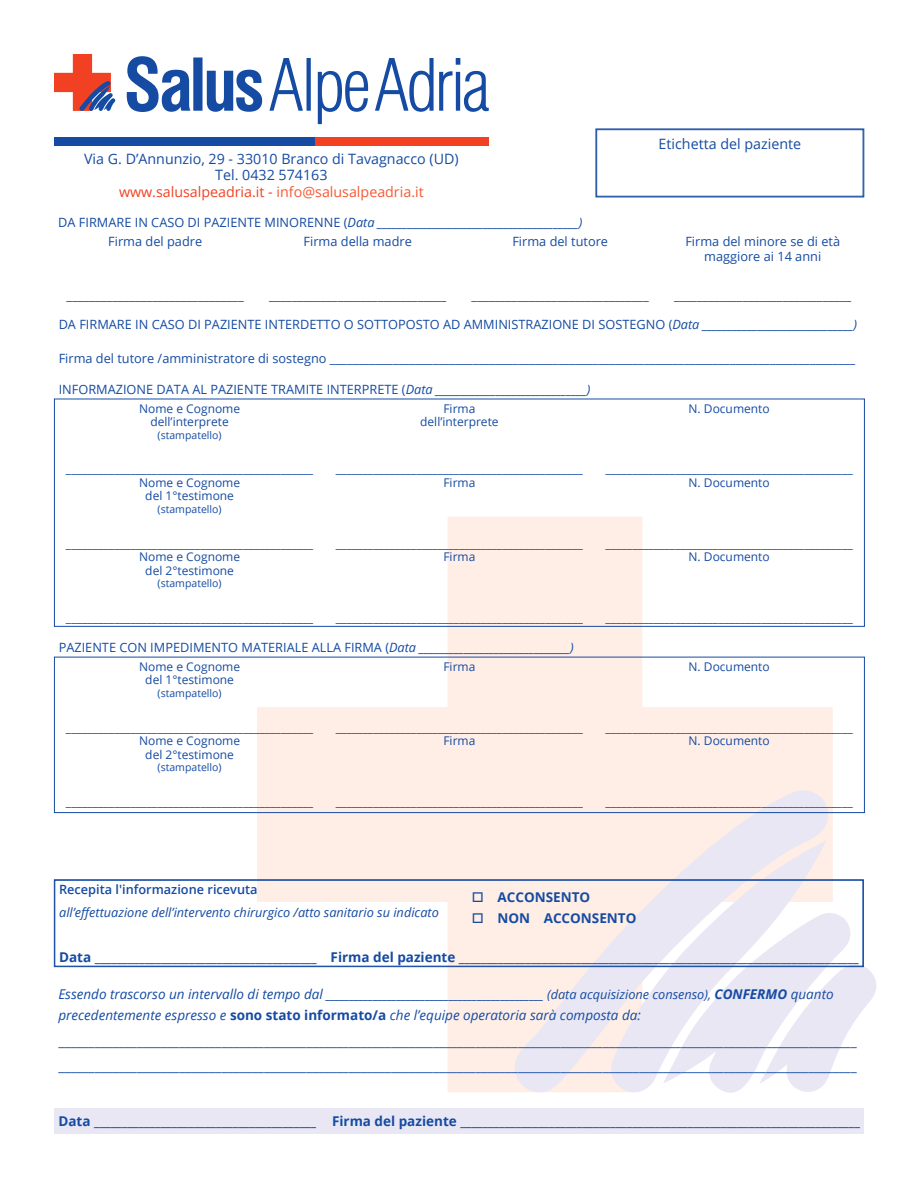
<style>
.page{position:relative;width:918px;height:1188px;background:#fff}
.page>*{position:absolute;margin:0;border:0;box-sizing:border-box;transform-origin:0 0}
.t1{font:14.25px/16.5px "Open Sans";color:#154ba3;text-align:center}
.t2{font:13.5px/25.5px "Open Sans";color:#154ba3}
.t3{font:700 13.5px "Open Sans";color:#154ba3}
.t4{font:12.75px/15px "Open Sans";color:#154ba3;text-align:center}
.t5{font:italic 12.75px "Open Sans";color:#154ba3}
.t6{font:600 12.75px "Open Sans";color:#154ba3}
.t7{font:12px/13.5px "Open Sans";color:#154ba3;text-align:center}
.t8{font:italic 12px "Open Sans";color:#154ba3}
.t9{font:10.5px "Open Sans";color:#154ba3}
.s1{color:#f24122}
.s2{color:#f55934}
.s3{font-style:normal}
.s4{font-style:italic}
.s5{font-size:13.5px}
.s6{font-size:12.75px}
.s7{font-weight:700;font-size:13.5px}
.s8{font-weight:700}
</style>
<div class="page">
<div style="left:54px;top:138px;width:435px;height:8px;background:#154ba3"></div>
<div style="left:315px;top:138px;width:174px;height:8px;background:#f24122"></div>
<svg style="left:127px;top:56px;width:362px;height:68px"></svg>
<svg style="left:54px;top:54px;width:61px;height:57px"></svg>
<div style="left:596px;top:129px;width:268px;height:68px;border:1px solid #154ba3"></div>
<svg style="left:257px;top:517px;width:576px;height:575px;fill:#ffeee5"></svg>
<svg style="left:513px;top:789px;width:315px;height:303px;background:#f6ebeb"></svg>
<svg style="left:663px;top:967px;width:213px;height:126px"></svg>
<div style="left:54px;top:1109px;width:810px;height:25px;background:#e9e7f4"></div>
<svg style="left:54px;top:879px;width:810px;height:88px"></svg>
<div style="left:55px;top:880px;width:808px;height:86px;border:1px solid #154ba3"></div>
<div style="left:54px;top:399px;width:811px;height:228px;border:1px solid #154ba3"></div>
<div style="left:54px;top:657px;width:811px;height:156px;border:1px solid #154ba3"></div>
<p class="t1" style="left:84px;top:150px;width:376px">Via G. D’Annunzio, 29 - 33010 Branco di Tavagnacco (UD)<br>Tel. 0432 574163<br><span class="s1">www.salusalpeadria.it -</span> <span class="s2">info@salusalpeadria.it</span></p>
<p class="t5" style="left:58px;top:214px;width:526px"><span class="s3">DA FIRMARE IN CASO DI PAZIENTE MINORENNE (</span>Data ________________________________________)</p>
<p class="t1" style="left:659px;top:135px;width:144px">Etichetta del paziente</p>
<p class="t4" style="left:685px;top:234px;width:156px">Firma del minore se di età maggiore ai 14 anni</p>
<p class="t4" style="left:674px;top:288px;width:179px">_______________________________</p>
<p class="t4" style="left:59px;top:316px;width:800px">DA FIRMARE IN CASO DI PAZIENTE INTERDETTO O SOTTOPOSTO AD AMMINISTRAZIONE DI SOSTEGNO (<span class="s4">Data ______________________________)</span></p>
<p class="t4" style="left:59px;top:350px;width:798px">Firma del tutore /amministratore di sostegno ____________________________________________________________________________________________</p>
<p class="t4" style="left:59px;top:381px;width:533px">INFORMAZIONE DATA AL PAZIENTE TRAMITE INTERPRETE (<span class="s4">Data ______________________________)</span></p>
<p class="t7" style="left:139px;top:401px;width:103px">Nome e Cognome dell’interprete</p>
<p class="t9" style="left:158px;top:428px;width:66px">(stampatello)</p>
<p class="t7" style="left:66px;top:462px;width:249px">______________________________________________<br>Nome e Cognome<br>del 1°testimone</p>
<p class="t9" style="left:158px;top:502px;width:66px">(stampatello)</p>
<p class="t7" style="left:66px;top:536px;width:249px">______________________________________________<br>Nome e Cognome<br>del 2°testimone</p>
<p class="t9" style="left:158px;top:576px;width:66px">(stampatello)</p>
<p class="t7" style="left:66px;top:610px;width:249px">______________________________________________</p>
<p class="t4" style="left:108px;top:234px;width:95px">Firma del padre</p>
<p class="t4" style="left:304px;top:234px;width:110px">Firma della madre</p>
<p class="t4" style="left:512px;top:234px;width:97px">Firma del tutore</p>
<p class="t4" style="left:67px;top:288px;width:179px">_______________________________</p>
<p class="t4" style="left:269px;top:288px;width:179px">_______________________________</p>
<p class="t4" style="left:472px;top:288px;width:179px">_______________________________</p>
<p class="t7" style="left:420px;top:401px;width:80px">Firma dell’interprete</p>
<p class="t7" style="left:689px;top:401px;width:83px">N. Documento</p>
<p class="t7" style="left:336px;top:462px;width:249px">______________________________________________<br>Firma</p>
<p class="t7" style="left:605px;top:462px;width:249px">______________________________________________<br>N. Documento</p>
<p class="t7" style="left:336px;top:536px;width:249px">______________________________________________<br>Firma</p>
<p class="t7" style="left:605px;top:536px;width:249px">______________________________________________<br>N. Documento</p>
<p class="t7" style="left:336px;top:610px;width:249px">______________________________________________</p>
<p class="t7" style="left:605px;top:610px;width:249px">______________________________________________</p>
<p class="t4" style="left:59px;top:640px;width:517px">PAZIENTE CON IMPEDIMENTO MATERIALE ALLA FIRMA (<span class="s4">Data ______________________________)</span></p>
<p class="t7" style="left:139px;top:660px;width:103px">Nome e Cognome del 1°testimone</p>
<p class="t9" style="left:158px;top:686px;width:66px">(stampatello)</p>
<p class="t7" style="left:66px;top:720px;width:249px">______________________________________________<br>Nome e Cognome<br>del 2°testimone</p>
<p class="t9" style="left:158px;top:760px;width:66px">(stampatello)</p>
<p class="t7" style="left:66px;top:794px;width:249px">______________________________________________</p>
<p class="t7" style="left:443px;top:660px;width:33px">Firma</p>
<p class="t7" style="left:336px;top:720px;width:249px">______________________________________________<br>Firma</p>
<p class="t7" style="left:336px;top:794px;width:249px">______________________________________________</p>
<p class="t7" style="left:689px;top:660px;width:83px">N. Documento</p>
<p class="t7" style="left:605px;top:720px;width:249px">______________________________________________<br>N. Documento</p>
<p class="t7" style="left:605px;top:794px;width:249px">______________________________________________</p>
<p class="t6" style="left:59px;top:881px;width:200px">Recepita l'informazione ricevuta</p>
<p class="t5" style="left:59px;top:903px;width:381px">all’effettuazione dell’intervento chirurgico /atto sanitario su indicato</p>
<p class="t3" style="left:59px;top:947px;width:801px">Data ________________________________________ Firma del paziente ________________________________________________________________________</p>
<p class="t3" style="left:472px;top:888px;width:120px">□ ACCONSENTO</p>
<p class="t3" style="left:472px;top:909px;width:166px">□ NON ACCONSENTO</p>
<p class="t8" style="left:58px;top:986px;width:777px"><span class="s5">Essendo trascorso un intervallo di tempo dal</span> ______________________________________________ <span class="s6">(data acquisizione consenso),</span> <span class="s7">CONFERMO</span> <span class="s5">quanto</span></p>
<p class="t2" style="left:58px;top:1002px;width:800px"><span class="s4">precedentemente espresso e</span> <span class="s8">sono stato informato/a</span> <span class="s4">che l’equipe operatoria sarà composta da: </span>____________________________________________________________________________________________________________________________________ ____________________________________________________________________________________________________________________________________</p>
<p class="t3" style="left:58px;top:1112px;width:803px">Data ________________________________________ Firma del paziente ________________________________________________________________________</p>
</div>
